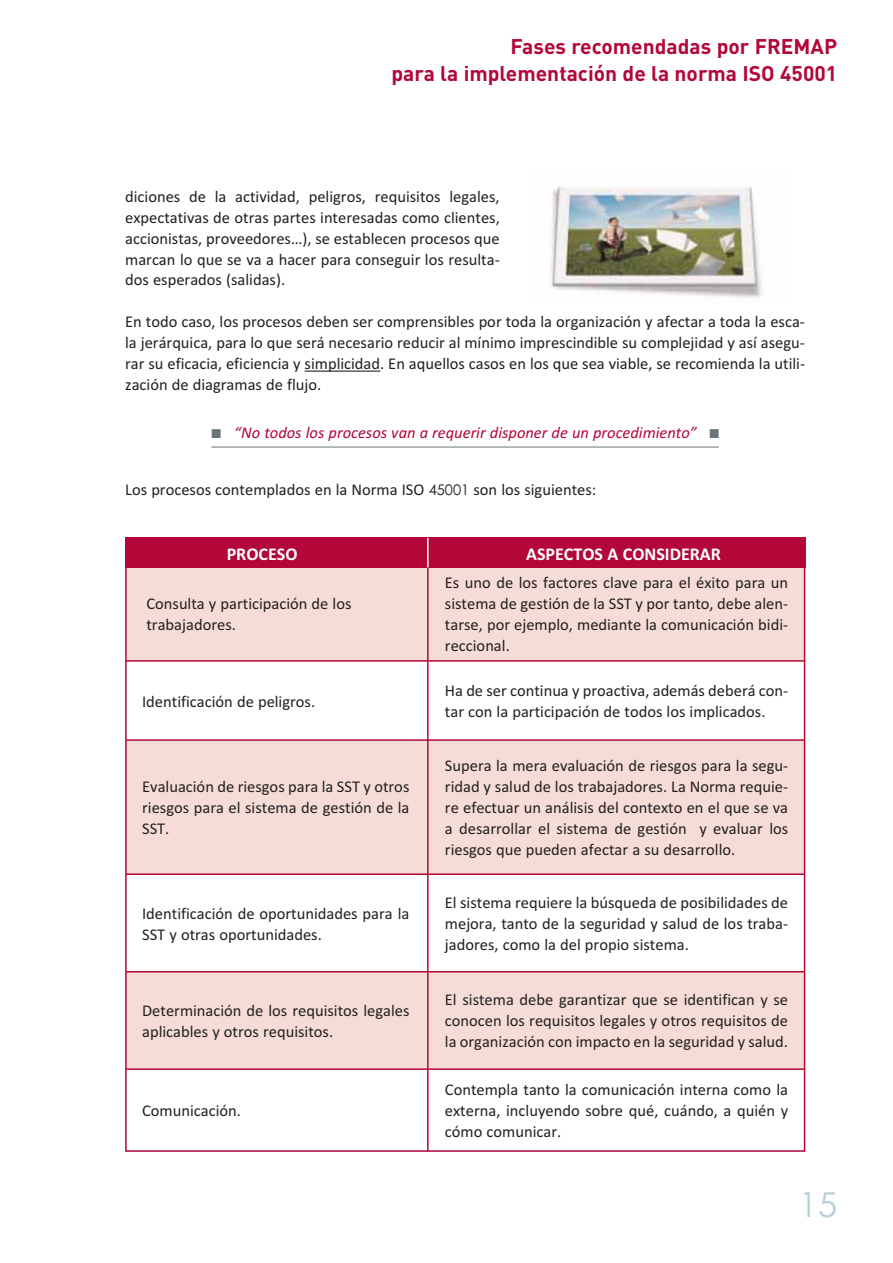
<style>
.page{position:relative;width:893px;height:1263px;background:#fff}
.page>*{position:absolute;margin:0;border:0;box-sizing:border-box;transform-origin:0 0}
.t1{font:34.5px "Century Gothic";color:#bad0d9}
.t2{font:700 21px/27px "DIN";color:#b20738;text-align:right}
.t3{font:700 18px "Calibri";color:#fff}
.t4{font:16.5px/21px "Calibri";color:#231f20;text-align:justify}
.t5{font:italic 16.5px "Calibri";color:#b20738}
.s1{color:#69747b}
.s2{font-family:"Century Gothic";font-size:14.7px}
</style>
<div class="page">
<div style="left:126px;top:567px;width:678px;height:94px;background:#f5dcd7"></div>
<div style="left:126px;top:740px;width:678px;height:134px;background:#f5dcd7"></div>
<div style="left:126px;top:972px;width:678px;height:97px;background:#f5dcd7"></div>
<hr style="left:305px;top:371px;width:75px;height:1px;background:#231f20">
<img style="left:550px;top:186px;width:213px;height:112px">
<div style="left:125px;top:538px;width:680px;height:30px;background:#b20738"></div>
<hr style="left:427px;top:568px;width:2px;height:583px;background:#b20738">
<hr style="left:427px;top:538px;width:2px;height:29px;background:#fff">
<hr style="left:126px;top:660px;width:678px;height:2px;background:#b20738">
<hr style="left:126px;top:739px;width:678px;height:2px;background:#b20738">
<hr style="left:126px;top:873px;width:678px;height:2px;background:#b20738">
<hr style="left:126px;top:971px;width:678px;height:2px;background:#b20738">
<hr style="left:126px;top:1068px;width:678px;height:2px;background:#b20738">
<hr style="left:211px;top:447px;width:508px;height:1px;background:#6a737b">
<p class="t2" style="left:391px;top:35px;width:447px">Fases recomendadas por FREMAP<br>para la implementación de la norma ISO 45001</p>
<p class="t4" style="left:125px;top:187px;width:376px">diciones de la actividad, peligros, requisitos legales, expectativas de otras partes interesadas como clientes, accionistas, proveedores…), se establecen procesos que marcan lo que se va a hacer para conseguir los resulta&shy;dos esperados (salidas).</p>
<p class="t4" style="left:125px;top:313px;width:681px">En todo caso, los procesos deben ser comprensibles por toda la organización y afectar a toda la esca&shy;la jerárquica, para lo que será necesario reducir al mínimo imprescindible su complejidad y así asegu&shy;rar su eficacia, eficiencia y simplicidad. En aquellos casos en los que sea viable, se recomienda la utili&shy;zación de diagramas de flujo.</p>
<p class="t5" style="left:211px;top:427px;width:509px"><span class="s1">■</span> “No todos los procesos van a requerir disponer de un procedimiento” <span class="s1">■</span></p>
<p class="t4" style="left:125px;top:481px;width:473px">Los procesos contemplados en la Norma ISO <span class="s2">45001</span> son los siguientes:</p>
<p class="t3" style="left:227px;top:548px;width:72px">PROCESO</p>
<p class="t3" style="left:526px;top:548px;width:196px">ASPECTOS A CONSIDERAR</p>
<p class="t4" style="left:146px;top:595px;width:207px">Consulta y participación de los trabajadores.</p>
<p class="t4" style="left:445px;top:574px;width:345px">Es uno de los factores clave para el éxito para un sistema de gestión de la SST y por tanto, debe alen&shy;tarse, por ejemplo, mediante la comunicación bidi&shy;reccional.</p>
<p class="t4" style="left:142px;top:692px;width:175px">Identificación de peligros.</p>
<p class="t4" style="left:445px;top:682px;width:345px">Ha de ser continua y proactiva, además deberá con&shy;tar con la participación de todos los implicados.</p>
<p class="t4" style="left:142px;top:777px;width:269px">Evaluación de riesgos para la SST y otros riesgos para el sistema de gestión de la SST.</p>
<p class="t4" style="left:142px;top:904px;width:269px">Identificación de oportunidades para la<br>SST y otras oportunidades.</p>
<p class="t4" style="left:445px;top:756px;width:345px">Supera la mera evaluación de riesgos para la segu&shy;ridad y salud de los trabajadores. La Norma requie&shy;re efectuar un análisis del contexto en el que se va a desarrollar el sistema de gestión y evaluar los riesgos que pueden afectar a su desarrollo.</p>
<p class="t4" style="left:445px;top:893px;width:345px">El sistema requiere la búsqueda de posibilidades de mejora, tanto de la seguridad y salud de los traba&shy;jadores, como la del propio sistema.</p>
<p class="t4" style="left:142px;top:1002px;width:269px">Determinación de los requisitos legales aplicables y otros requisitos.</p>
<p class="t4" style="left:445px;top:991px;width:345px">El sistema debe garantizar que se identifican y se conocen los requisitos legales y otros requisitos de la organización con impacto en la seguridad y salud.</p>
<p class="t4" style="left:142px;top:1101px;width:100px">Comunicación.</p>
<p class="t4" style="left:445px;top:1080px;width:345px">Contempla tanto la comunicación interna como la externa, incluyendo sobre qué, cuándo, a quién y cómo comunicar.</p>
<h1 class="t1" style="left:799px;top:1185px;width:40px">15</h1>
</div>
